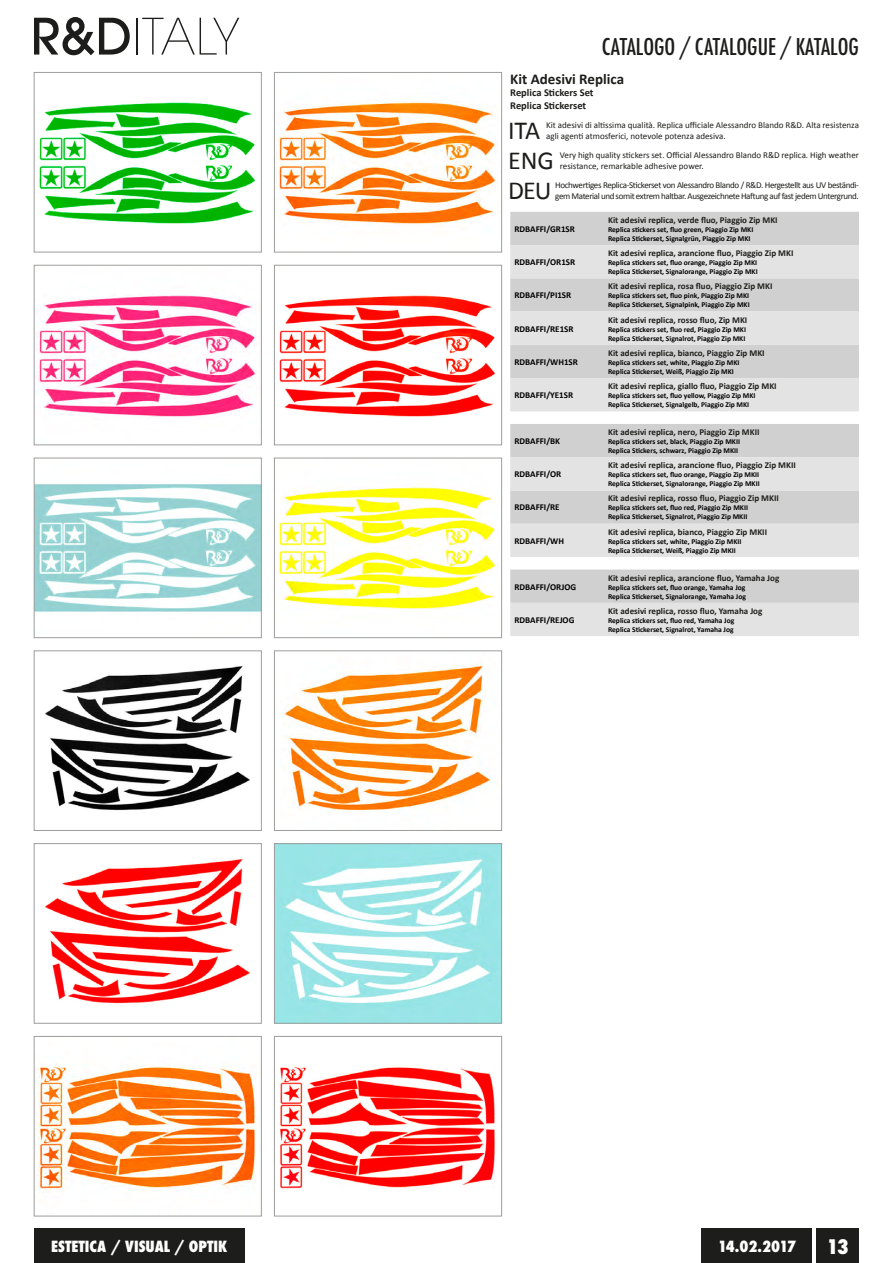
<style>
.page{position:relative;width:893px;height:1263px;background:#fff}
.page>*{position:absolute;margin:0;border:0;box-sizing:border-box;transform-origin:0 0}
.t1{font:25.95px "Calibri";letter-spacing:-.02em;color:#1d1d1b}
.t2{font:500 condensed 22.5px "Futura";color:#1d1d1b}
.t3{font:800 condensed 19.5px "Futura";color:#fff}
.t4{font:800 condensed 15px "Futura";color:#fff}
.t5{font:700 15px "Calibri";color:#1d1d1b}
.t6{font:700 10.5px/12.6px "Calibri";color:#1d1d1b}
.t7{font:700 9px "Calibri";color:#1d1d1b}
.t8{font:9px/10.8px "Calibri";letter-spacing:-.01em;color:#1d1d1b}
.t9{font:9px/10.8px "Calibri";letter-spacing:-.04em;color:#1d1d1b}
.t10{font:700 9px "Calibri";color:#000}
.t11{font:700 7.5px/9px "Calibri";color:#000}
</style>
<div class="page">
<div style="left:816px;top:1229px;width:43px;height:34px;background:#1d1d1b"></div>
<div style="left:702px;top:1229px;width:110px;height:34px;background:#1d1d1b"></div>
<svg style="left:34px;top:17px;width:96px;height:38px"></svg>
<hr style="left:136px;top:18px;width:1px;height:37px;background:#1d1d1b">
<svg style="left:142px;top:18px;width:97px;height:37px"></svg>
<img style="left:39px;top:102px;width:217px;height:122px">
<div style="left:34px;top:72px;width:227px;height:180px;border:1px solid #9d9d9c"></div>
<img style="left:36px;top:484px;width:223px;height:128px">
<div style="left:34px;top:458px;width:227px;height:180px;border:1px solid #9d9d9c"></div>
<img style="left:45px;top:858px;width:205px;height:146px">
<div style="left:34px;top:843px;width:227px;height:180px;border:1px solid #9d9d9c"></div>
<img style="left:36px;top:295px;width:220px;height:122px">
<div style="left:34px;top:265px;width:227px;height:180px;border:1px solid #9d9d9c"></div>
<img style="left:45px;top:665px;width:205px;height:146px">
<div style="left:34px;top:651px;width:227px;height:180px;border:1px solid #9d9d9c"></div>
<img style="left:36px;top:1064px;width:221px;height:129px">
<div style="left:34px;top:1036px;width:227px;height:180px;border:1px solid #9d9d9c"></div>
<img style="left:276px;top:101px;width:223px;height:126px">
<div style="left:274px;top:72px;width:228px;height:180px;border:1px solid #9d9d9c"></div>
<img style="left:276px;top:487px;width:220px;height:122px">
<div style="left:274px;top:458px;width:228px;height:180px;border:1px solid #9d9d9c"></div>
<img style="left:276px;top:845px;width:224px;height:176px">
<div style="left:274px;top:843px;width:228px;height:180px;border:1px solid #9d9d9c"></div>
<img style="left:279px;top:295px;width:217px;height:122px">
<div style="left:274px;top:265px;width:228px;height:180px;border:1px solid #9d9d9c"></div>
<img style="left:284px;top:664px;width:208px;height:148px">
<div style="left:274px;top:651px;width:228px;height:180px;border:1px solid #9d9d9c"></div>
<img style="left:280px;top:1067px;width:215px;height:122px">
<div style="left:274px;top:1036px;width:228px;height:180px;border:1px solid #9d9d9c"></div>
<div style="left:510px;top:212px;width:349px;height:33px;background:#d0d0d0"></div>
<svg style="left:510px;top:245px;width:349px;height:166px;background:#dbdbdb"></svg>
<svg style="left:510px;top:424px;width:349px;height:133px;background:#d9d9d9"></svg>
<svg style="left:510px;top:570px;width:349px;height:66px;background:#d9d9d9"></svg>
<div style="left:34px;top:1229px;width:210px;height:34px;background:#1d1d1b"></div>
<h3 class="t4" style="left:51px;top:1236px;width:178px">ESTETICA / VISUAL / OPTIK</h3>
<h2 class="t2" style="left:602px;top:33px;width:259px">CATALOGO / CATALOGUE / KATALOG</h2>
<h3 class="t5" style="left:510px;top:69px;width:115px">Kit Adesivi Replica</h3>
<h3 class="t6" style="left:510px;top:86px;width:85px">Replica Stickers Set<br>Replica Stickerset</h3>
<h1 class="t1" style="left:508px;top:114px;width:34px">ITA</h1>
<p class="t8" style="left:546px;top:120px;width:314px">Kit adesivi di altissima qualità. Replica ufficiale Alessandro Blando R&amp;D. Alta resistenza agli agenti atmosferici, notevole potenza adesiva.</p>
<h1 class="t1" style="left:508px;top:144px;width:47px">ENG</h1>
<p class="t8" style="left:560px;top:150px;width:301px">Very high quality stickers set. Official Alessandro Blando R&amp;D replica. High weather resistance, remarkable adhesive power.</p>
<h1 class="t1" style="left:508px;top:174px;width:45px">DEU</h1>
<p class="t9" style="left:555px;top:180px;width:305px">Hochwertiges Replica-Stickerset von Alessandro Blando / R&amp;D. Hergestellt aus UV beständi&shy;gem Material und somit extrem haltbar. Ausgezeichnete Haftung auf fast jedem Untergrund.</p>
<p class="t10" style="left:514px;top:223px;width:62px">RDBAFFI/GR1SR</p>
<p class="t7" style="left:608px;top:214px;width:171px">Kit adesivi replica, verde fluo, Piaggio Zip MKI</p>
<p class="t11" style="left:608px;top:225px;width:147px">Replica stickers set, fluo green, Piaggio Zip MKI<br>Replica Stickerset, Signalgrün, Piaggio Zip MKI</p>
<p class="t10" style="left:514px;top:256px;width:62px">RDBAFFI/OR1SR</p>
<p class="t10" style="left:514px;top:290px;width:58px">RDBAFFI/PI1SR</p>
<p class="t10" style="left:514px;top:323px;width:61px">RDBAFFI/RE1SR</p>
<p class="t10" style="left:514px;top:356px;width:65px">RDBAFFI/WH1SR</p>
<p class="t10" style="left:514px;top:389px;width:60px">RDBAFFI/YE1SR</p>
<p class="t10" style="left:514px;top:435px;width:47px">RDBAFFI/BK</p>
<p class="t10" style="left:514px;top:468px;width:48px">RDBAFFI/OR</p>
<p class="t10" style="left:514px;top:502px;width:47px">RDBAFFI/RE</p>
<p class="t10" style="left:514px;top:535px;width:51px">RDBAFFI/WH</p>
<p class="t10" style="left:514px;top:581px;width:63px">RDBAFFI/ORJOG</p>
<p class="t10" style="left:514px;top:614px;width:61px">RDBAFFI/REJOG</p>
<p class="t7" style="left:608px;top:247px;width:187px">Kit adesivi replica, arancione fluo, Piaggio Zip MKI</p>
<p class="t11" style="left:608px;top:258px;width:151px">Replica stickers set, fluo orange, Piaggio Zip MKI<br>Replica Stickerset, Signalorange, Piaggio Zip MKI</p>
<p class="t7" style="left:608px;top:281px;width:166px">Kit adesivi replica, rosa fluo, Piaggio Zip MKI</p>
<p class="t11" style="left:608px;top:291px;width:143px">Replica stickers set, fluo pink, Piaggio Zip MKI<br>Replica Stickerset, Signalpink, Piaggio Zip MKI</p>
<p class="t7" style="left:608px;top:314px;width:141px">Kit adesivi replica, rosso fluo, Zip MKI</p>
<p class="t11" style="left:608px;top:325px;width:139px">Replica stickers set, fluo red, Piaggio Zip MKI<br>Replica Stickerset, Signalrot, Piaggio Zip MKI</p>
<p class="t7" style="left:608px;top:347px;width:158px">Kit adesivi replica, bianco, Piaggio Zip MKI</p>
<p class="t11" style="left:608px;top:358px;width:133px">Replica stickers set, white, Piaggio Zip MKI<br>Replica Stickerset, Weiß, Piaggio Zip MKI</p>
<p class="t7" style="left:608px;top:380px;width:170px">Kit adesivi replica, giallo fluo, Piaggio Zip MKI</p>
<p class="t11" style="left:608px;top:391px;width:149px">Replica stickers set, fluo yellow, Piaggio Zip MKI<br>Replica Stickerset, Signalgelb, Piaggio Zip MKI</p>
<p class="t7" style="left:608px;top:426px;width:153px">Kit adesivi replica, nero, Piaggio Zip MKII</p>
<p class="t11" style="left:608px;top:437px;width:133px">Replica stickers set, black, Piaggio Zip MKII<br>Replica Stickers, schwarz, Piaggio Zip MKII</p>
<p class="t7" style="left:608px;top:459px;width:189px">Kit adesivi replica, arancione fluo, Piaggio Zip MKII</p>
<p class="t11" style="left:608px;top:470px;width:153px">Replica stickers set, fluo orange, Piaggio Zip MKII<br>Replica Stickerset, Signalorange, Piaggio Zip MKII</p>
<p class="t7" style="left:608px;top:493px;width:172px">Kit adesivi replica, rosso fluo, Piaggio Zip MKII</p>
<p class="t11" style="left:608px;top:503px;width:141px">Replica stickers set, fluo red, Piaggio Zip MKII<br>Replica Stickerset, Signalrot, Piaggio Zip MKII</p>
<p class="t7" style="left:608px;top:526px;width:161px">Kit adesivi replica, bianco, Piaggio Zip MKII</p>
<p class="t11" style="left:608px;top:537px;width:135px">Replica stickers set, white, Piaggio Zip MKII<br>Replica Stickerset, Weiß, Piaggio Zip MKII</p>
<p class="t7" style="left:608px;top:572px;width:173px">Kit adesivi replica, arancione fluo, Yamaha Jog</p>
<p class="t11" style="left:608px;top:583px;width:139px">Replica stickers set, fluo orange, Yamaha Jog<br>Replica Stickerset, Signalorange, Yamaha Jog</p>
<p class="t7" style="left:608px;top:605px;width:156px">Kit adesivi replica, rosso fluo, Yamaha Jog</p>
<p class="t11" style="left:608px;top:616px;width:128px">Replica stickers set, fluo red, Yamaha Jog<br>Replica Stickerset, Signalrot, Yamaha Jog</p>
<h3 class="t4" style="left:718px;top:1236px;width:80px">14.02.2017</h3>
<h3 class="t3" style="left:827px;top:1233px;width:24px">13</h3>
</div>
